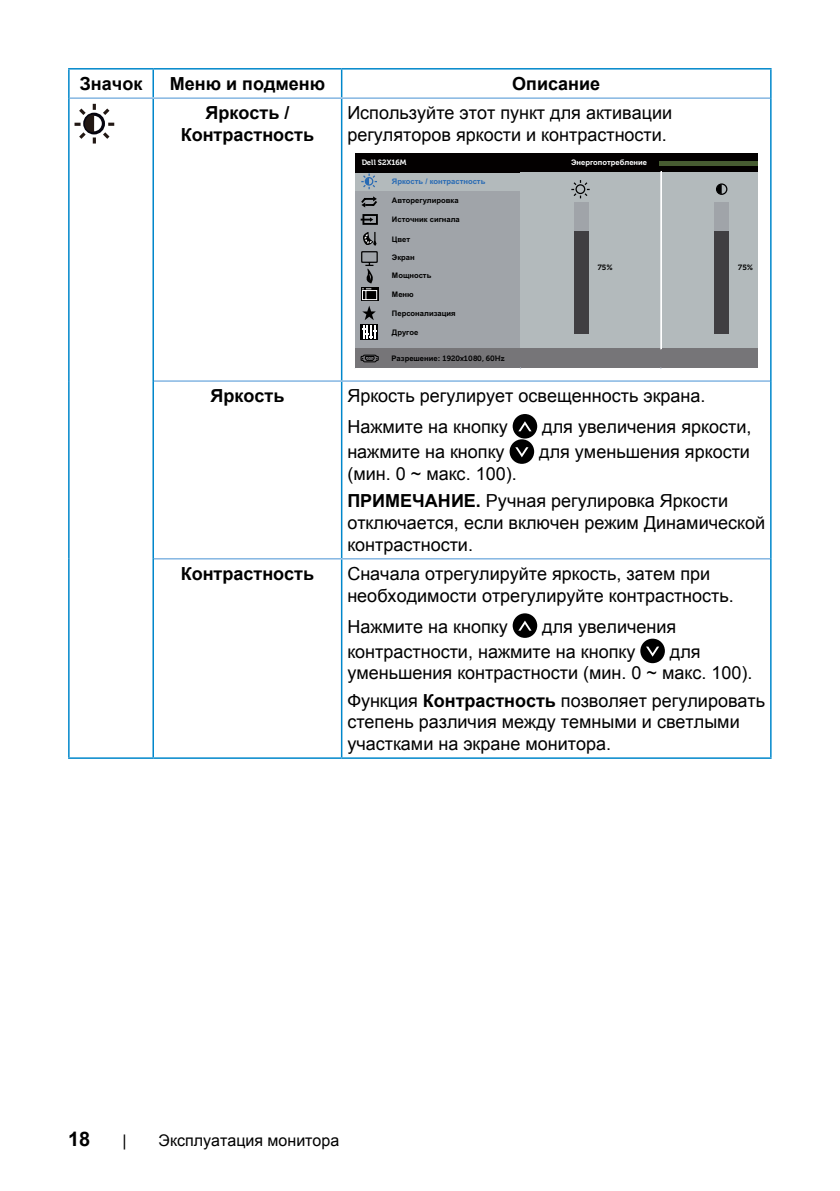
<style>
.page{position:relative;width:840px;height:1191px;background:#fff}
.page>*{position:absolute;margin:0;border:0;box-sizing:border-box;transform-origin:0 0}
.t1{font:700 20px "Arial";color:#000}
.t2{font:18px/21.6px "Arial";color:#000}
.t3{font:700 18px/21.6px "Arial";color:#000;text-align:center}
.t4{font:16px "Arial";color:#000}
.t5{font:700 7.6px "Arial";color:#000}
.t6{font:700 7.6px "Museo For Dell";color:#000}
.t7{font:700 7.6px "Arial";color:#276ab4}
.t8{font:700 7.6px "Arial";color:#fff}
.t9{font:700 7.6px "Museo For Dell";color:#fff}
.s1{font-family:"Arial"}
.s2{font-weight:700}
</style>
<div class="page">
<hr style="left:68px;top:68px;width:85px;height:2px;background:#0087cb">
<hr style="left:68px;top:70px;width:2px;height:28px;background:#0087cb">
<hr style="left:153px;top:68px;width:188px;height:2px;background:#0087cb">
<hr style="left:152px;top:70px;width:2px;height:27px;background:#0087cb">
<hr style="left:341px;top:68px;width:430px;height:2px;background:#0087cb">
<svg style="left:341px;top:70px;width:1px;height:27px"></svg>
<hr style="left:769px;top:70px;width:2px;height:28px;background:#0087cb">
<hr style="left:70px;top:97px;width:83px;height:2px;background:#84b6e2">
<hr style="left:68px;top:98px;width:2px;height:283px;background:#0087cb">
<hr style="left:68px;top:381px;width:2px;height:178px;background:#0087cb">
<hr style="left:68px;top:559px;width:2px;height:198px;background:#0087cb">
<hr style="left:153px;top:97px;width:188px;height:2px;background:#84b6e2">
<hr style="left:341px;top:97px;width:428px;height:2px;background:#84b6e2">
<hr style="left:154px;top:380px;width:187px;height:2px;background:#84b6e2">
<hr style="left:341px;top:380px;width:428px;height:2px;background:#84b6e2">
<hr style="left:154px;top:558px;width:187px;height:1px;background:#84b6e2">
<hr style="left:341px;top:558px;width:428px;height:1px;background:#84b6e2">
<hr style="left:152px;top:99px;width:2px;height:282px;background:#0087cb">
<hr style="left:341px;top:99px;width:1px;height:281px;background:#0087cb">
<hr style="left:769px;top:98px;width:2px;height:283px;background:#0087cb">
<hr style="left:152px;top:381px;width:2px;height:178px;background:#0087cb">
<hr style="left:341px;top:382px;width:1px;height:176px;background:#0087cb">
<hr style="left:769px;top:381px;width:2px;height:178px;background:#0087cb">
<hr style="left:152px;top:559px;width:2px;height:198px;background:#0087cb">
<hr style="left:341px;top:559px;width:1px;height:198px;background:#0087cb">
<hr style="left:769px;top:559px;width:2px;height:198px;background:#0087cb">
<hr style="left:68px;top:757px;width:85px;height:2px;background:#0087cb">
<hr style="left:153px;top:757px;width:188px;height:2px;background:#0087cb">
<hr style="left:341px;top:757px;width:430px;height:2px;background:#0087cb">
<svg style="left:74px;top:104px;width:40px;height:39px"></svg>
<div style="left:355px;top:172px;width:165px;height:19px;background:#b3babc"></div>
<div style="left:355px;top:153px;width:402px;height:19px;background:#030000"></div>
<div style="left:355px;top:191px;width:165px;height:157px;background:#a0a4a9"></div>
<div style="left:519px;top:173px;width:238px;height:176px;background:#b3babc"></div>
<div style="left:355px;top:348px;width:402px;height:20px;background:#767578"></div>
<hr style="left:660px;top:172px;width:1px;height:177px;background:#fff">
<div style="left:574px;top:203px;width:14px;height:131px;background:#a0a4a9"></div>
<div style="left:574px;top:231px;width:14px;height:103px;background:#403f42"></div>
<div style="left:714px;top:203px;width:15px;height:131px;background:#a0a4a9"></div>
<div style="left:714px;top:231px;width:15px;height:103px;background:#403f42"></div>
<div style="left:658px;top:161px;width:99px;height:5px;background:#475c31"></div>
<svg style="left:360px;top:172px;width:18px;height:18px"></svg>
<div style="left:362px;top:214px;width:15px;height:11px;border:2px solid #000"></div>
<svg style="left:360px;top:217px;width:13px;height:5px"></svg>
<svg style="left:362px;top:306px;width:13px;height:14px"></svg>
<svg style="left:360px;top:324px;width:17px;height:16px"></svg>
<svg style="left:362px;top:326px;width:14px;height:13px"></svg>
<svg style="left:361px;top:300px;width:17px;height:1px"></svg>
<svg style="left:361px;top:196px;width:16px;height:12px"></svg>
<svg style="left:571px;top:179px;width:156px;height:21px"></svg>
<svg style="left:361px;top:232px;width:17px;height:68px"></svg>
<svg style="left:360px;top:354px;width:18px;height:8px"></svg>
<div style="left:512px;top:414px;width:25px;height:24px;background:#000;border-radius:50%"></div>
<svg style="left:518px;top:421px;width:13px;height:10px"></svg>
<div style="left:509px;top:439px;width:25px;height:25px;background:#000;border-radius:50%"></div>
<svg style="left:515px;top:447px;width:13px;height:10px"></svg>
<div style="left:512px;top:613px;width:25px;height:25px;background:#000;border-radius:50%"></div>
<svg style="left:519px;top:620px;width:12px;height:10px"></svg>
<div style="left:640px;top:638px;width:24px;height:25px;background:#000;border-radius:50%"></div>
<svg style="left:646px;top:646px;width:12px;height:10px"></svg>
<p class="t3" style="left:80px;top:73px;width:64px">Значок</p>
<p class="t3" style="left:170px;top:73px;width:157px">Меню и подменю</p>
<p class="t3" style="left:512px;top:73px;width:89px">Описание</p>
<p class="t3" style="left:181px;top:103px;width:135px">Яркость /<br>Контрастность</p>
<p class="t2" style="left:347px;top:102px;width:326px">Используйте этот пункт для активации регуляторов яркости и контрастности.</p>
<p class="t7" style="left:392px;top:176px;width:95px">Яркость / контрастность</p>
<p class="t5" style="left:392px;top:196px;width:68px">Авторегулировка</p>
<p class="t5" style="left:392px;top:215px;width:69px">Источник сигнала</p>
<p class="t5" style="left:392px;top:234px;width:20px">Цвет</p>
<p class="t5" style="left:392px;top:252px;width:24px">Экран</p>
<p class="t5" style="left:392px;top:270px;width:41px">Мощность</p>
<p class="t5" style="left:392px;top:289px;width:23px">Меню</p>
<p class="t5" style="left:392px;top:308px;width:65px">Персонализация</p>
<p class="t5" style="left:392px;top:327px;width:28px">Другое</p>
<p class="t6" style="left:391px;top:354px;width:114px"><span class="s1">Разрешение:</span> 1920x1080, 60Hz</p>
<p class="t9" style="left:361px;top:158px;width:46px">Dell S2X16M</p>
<p class="t8" style="left:570px;top:157px;width:78px">Энергопотребление</p>
<p class="t6" style="left:597px;top:263px;width:16px">75%</p>
<p class="t6" style="left:737px;top:263px;width:16px">75%</p>
<p class="t3" style="left:210px;top:385px;width:75px">Яркость</p>
<p class="t2" style="left:347px;top:380px;width:359px;line-height:31px">Яркость регулирует освещенность экрана.<br>Нажмите на кнопку</p>
<p class="t2" style="left:542px;top:416px;width:210px">для увеличения яркости,</p>
<p class="t2" style="left:347px;top:441px;width:159px">нажмите на кнопку</p>
<p class="t2" style="left:539px;top:441px;width:212px">для уменьшения яркости</p>
<p class="t2" style="left:347px;top:460px;width:382px;line-height:27.2px">(мин. 0 ~ макс. 100).<br><span class="s2">ПРИМЕЧАНИЕ.</span> Ручная регулировка Яркости</p>
<p class="t2" style="left:347px;top:512px;width:419px">отключается, если включен режим Динамической контрастности.</p>
<p class="t3" style="left:181px;top:563px;width:135px">Контрастность</p>
<p class="t2" style="left:347px;top:563px;width:388px">Сначала отрегулируйте яркость, затем при необходимости отрегулируйте контрастность.</p>
<p class="t2" style="left:347px;top:615px;width:162px">Нажмите на кнопку</p>
<p class="t2" style="left:347px;top:614px;width:330px;line-height:25.2px;text-indent:195px">для увеличения контрастности, нажмите на кнопку</p>
<p class="t2" style="left:347px;top:641px;width:406px;text-indent:322px">для уменьшения контрастности (мин. 0 ~ макс. 100).</p>
<p class="t2" style="left:347px;top:689px;width:419px">Функция <span class="s2">Контрастность</span> позволяет регулировать степень различия между темными и светлыми участками на экране монитора.</p>
<p class="t1" style="left:68px;top:1125px;width:24px">18</p>
<p class="t4" style="left:122px;top:1129px;width:6px">|</p>
<p class="t4" style="left:158px;top:1129px;width:182px">Эксплуатация монитора</p>
</div>
